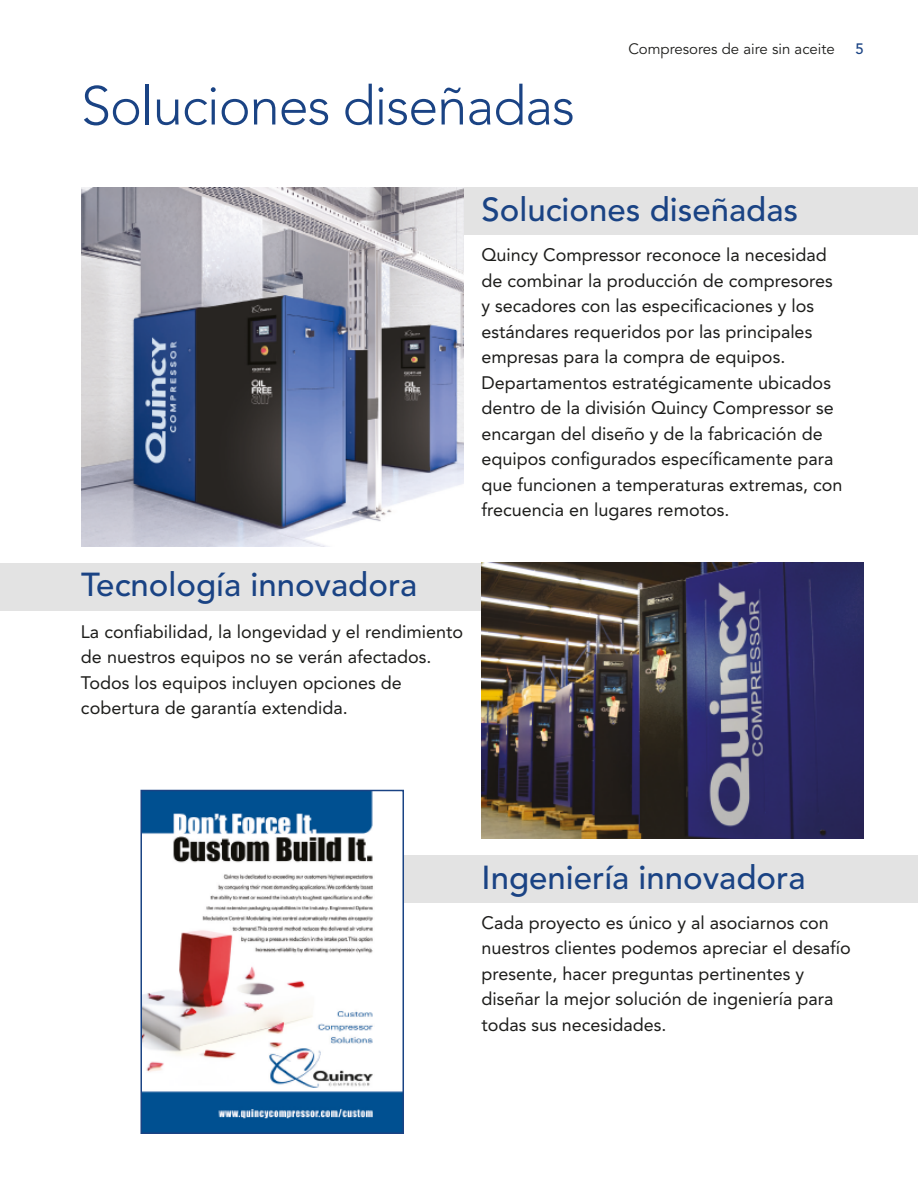
<style>
.page{position:relative;width:918px;height:1188px;background:#fff}
.page>*{position:absolute;margin:0;border:0;box-sizing:border-box;transform-origin:0 0}
.t1{font:300 54px "Avenir LT Std";letter-spacing:-.02em;color:#1a4384}
.t2{font:500 33px "Avenir LT Std";color:#1a4384}
.t3{font:18px/25.5px "Avenir LT Std";color:#1d1d1b}
.t4{font:15px "Avenir LT Std";color:#1d1d1b}
.t5{font:500 15px "Avenir LT Std";color:#1a4384}
</style>
<div class="page">
<div style="left:463px;top:188px;width:455px;height:48px;background:#e3e3e3"></div>
<div style="left:0;top:563px;width:819px;height:48px;background:#e3e3e3"></div>
<div style="left:404px;top:855px;width:514px;height:48px;background:#e3e3e3"></div>
<img style="left:82px;top:188px;width:381px;height:359px">
<img style="left:482px;top:563px;width:381px;height:275px">
<img style="left:143px;top:793px;width:258px;height:338px">
<div style="left:140px;top:790px;width:264px;height:344px;border:2px solid #1a4384"></div>
<h1 class="t1" style="left:81px;top:74px;width:495px">Soluciones diseñadas</h1>
<p class="t4" style="left:628px;top:40px;width:208px">Compresores de aire sin aceite</p>
<p class="t5" style="left:856px;top:40px;width:10px">5</p>
<h2 class="t2" style="left:482px;top:190px;width:318px">Soluciones diseñadas</h2>
<p class="t3" style="left:481px;top:242px;width:362px">Quincy Compressor reconoce la necesidad de combinar la producción de compresores y secadores con las especificaciones y los estándares requeridos por las principales empresas para la compra de equipos.<br>Departamentos estratégicamente ubicados dentro de la división Quincy Compressor se encargan del diseño y de la fabricación de equipos configurados específicamente para que funcionen a temperaturas extremas, con frecuencia en lugares remotos.</p>
<h2 class="t2" style="left:81px;top:566px;width:338px">Tecnología innovadora</h2>
<p class="t3" style="left:81px;top:619px;width:384px">La confiabilidad, la longevidad y el rendimiento de nuestros equipos no se verán afectados.<br>Todos los equipos incluyen opciones de cobertura de garantía extendida.</p>
<h2 class="t2" style="left:482px;top:858px;width:326px">Ingeniería innovadora</h2>
<p class="t3" style="left:481px;top:910px;width:371px">Cada proyecto es único y al asociarnos con nuestros clientes podemos apreciar el desafío presente, hacer preguntas pertinentes y diseñar la mejor solución de ingeniería para todas sus necesidades.</p>
</div>
